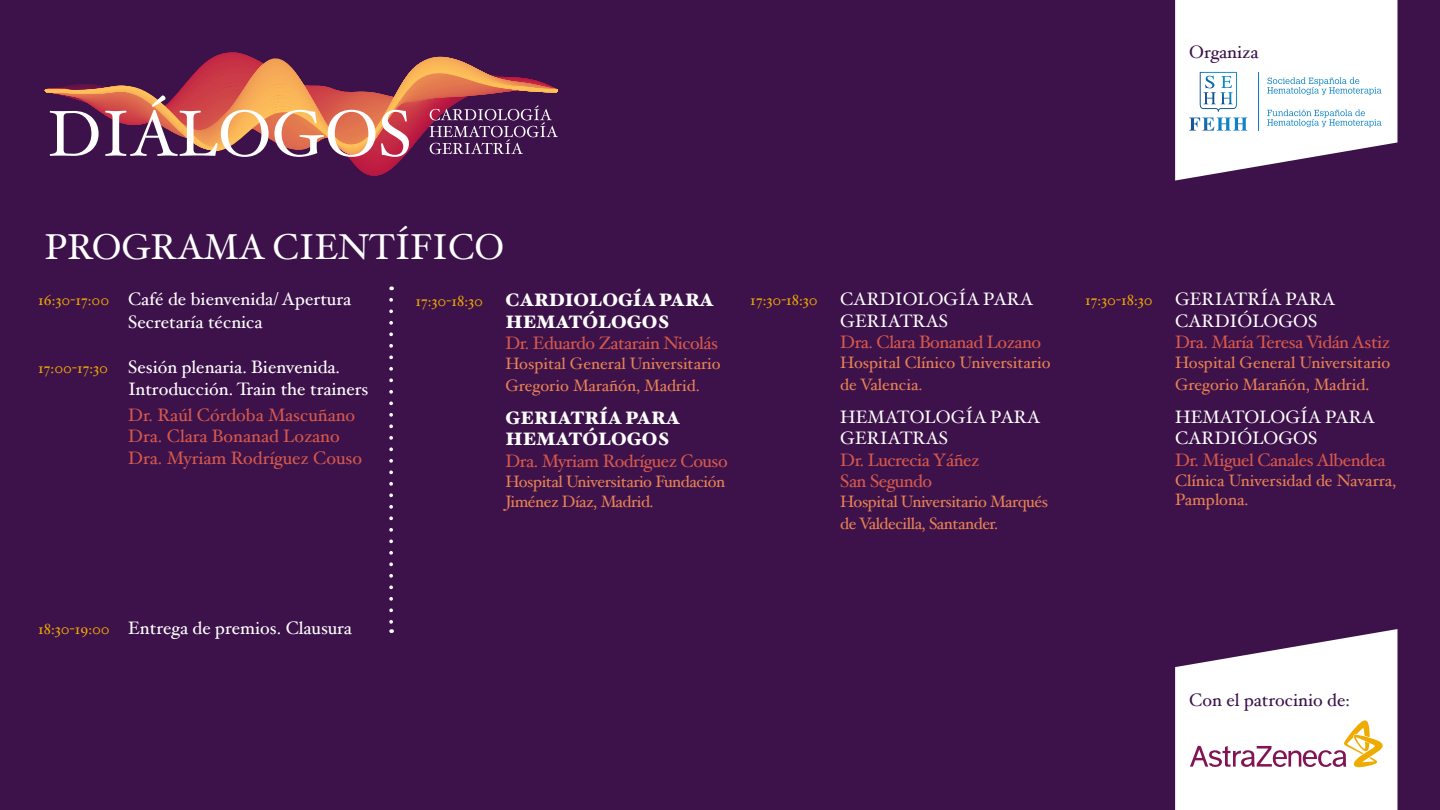
<style>
.page{position:relative;width:1440px;height:810px;background:#3d124a}
.page>*{position:absolute;margin:0;border:0;box-sizing:border-box;transform-origin:0 0}
.t1{font:36px "Hoefler Text";color:#fff}
.t2{font:18px/21.6px "Hoefler Text";color:#fff}
.t3{font:18px/21.6px "Hoefler Text";letter-spacing:-.025em;color:#d6594a}
.t4{font:18px/21.8px "Hoefler Text";color:#d6594a}
.t5{font:900 18px/21.6px "Hoefler Text";color:#fff}
.t6{font:18px "Hoefler Text";color:#3d124a}
.t7{font:16.5px/21.6px "Hoefler Text";color:#e88252}
.t8{font:16.5px/19.8px "Hoefler Text";letter-spacing:-.025em;color:#e88252}
.s1{font-size:15px;color:#f0ab00}
.s2{font-weight:400;font-size:15px;color:#f0ab00}
.s3{font-size:18px}
</style>
<div class="page">
<svg style="left:1175px;top:629px;width:222px;height:181px;background:#e6dde2"></svg>
<svg style="left:1175px;top:0;width:222px;height:181px;background:#e1e0e8"></svg>
<hr style="left:1258px;top:72px;width:1px;height:59px;background:#0a82c4">
<svg style="left:389px;top:300px;width:4px;height:333px"></svg>
<svg style="left:44px;top:52px;width:514px;height:107px"></svg>
<p class="t6" style="left:1189px;top:41px;width:71px">Organiza</p>
<h1 class="t1" style="left:45px;top:226px;width:461px">PROGRAMA CIENTÍFICO</h1>
<p class="t2" style="left:38px;top:288px;width:314px;line-height:22.5px;text-align:center"><span class="s1">16:30-17:00</span> Café de bienvenida/ Apertura<br>Secretaría técnica</p>
<p class="t2" style="left:128px;top:355px;width:242px;line-height:22.5px;text-indent:-90px"><span class="s1">17:00-17:30</span> Sesión plenaria. Bienvenida.<br>Introducción. Train the trainers</p>
<p class="t4" style="left:128px;top:404px;width:235px">Dr. Raúl Córdoba Mascuñano<br>Dra. Clara Bonanad Lozano<br>Dra. Myriam Rodríguez Couso</p>
<p class="t5" style="left:506px;top:289px;width:210px;text-indent:-90px"><span class="s2">17:30-18:30</span> CARDIOLOGÍA PARA<br>HEMATÓLOGOS</p>
<p class="t3" style="left:506px;top:332px;width:214px">Dr. Eduardo Zatarain Nicolás</p>
<p class="t7" style="left:506px;top:353px;width:217px">Hospital General Universitario<br>Gregorio Marañón, Madrid.</p>
<p class="t5" style="left:506px;top:407px;width:176px">GERIATRÍA PARA<br>HEMATÓLOGOS</p>
<p class="t3" style="left:506px;top:450px;width:224px">Dra. Myriam Rodríguez Couso</p>
<p class="t8" style="left:506px;top:471px;width:221px">Hospital Universitario Fundación<br>Jiménez Díaz, Madrid.</p>
<p class="t2" style="left:750px;top:288px;width:284px;text-align:center"><span class="s1">17:30-18:30</span> CARDIOLOGÍA PARA<br>GERIATRAS</p>
<p class="t3" style="left:840px;top:331px;width:202px">Dra. Clara Bonanad Lozano</p>
<p class="t7" style="left:840px;top:352px;width:212px">Hospital Clínico Universitario de Valencia.</p>
<p class="t2" style="left:840px;top:406px;width:201px">HEMATOLOGÍA PARA<br>GERIATRAS</p>
<p class="t3" style="left:840px;top:449px;width:141px">Dr. Lucrecia Yáñez<br>San Segundo</p>
<p class="t8" style="left:840px;top:491px;width:209px;line-height:21.6px">Hospital Universitario Marqués de Valdecilla, Santander.</p>
<p class="t2" style="left:38px;top:617px;width:315px"><span class="s1">18:30-19:00</span> Entrega de premios. Clausura</p>
<p class="t2" style="left:1175px;top:288px;width:162px;text-indent:-90px"><span class="s1">17:30-18:30</span> GERIATRÍA PARA<br>CARDIÓLOGOS</p>
<p class="t3" style="left:1175px;top:331px;width:216px">Dra. María Teresa Vidán Astiz</p>
<p class="t7" style="left:1175px;top:352px;width:217px">Hospital General Universitario<br>Gregorio Marañón, Madrid<span class="s3">.</span></p>
<p class="t2" style="left:1175px;top:406px;width:201px">HEMATOLOGÍA PARA<br>CARDIÓLOGOS</p>
<p class="t3" style="left:1175px;top:449px;width:212px">Dr. Miguel Canales Albendea</p>
<p class="t7" style="left:1175px;top:470px;width:223px;line-height:19.8px">Clínica Universidad de Navarra,<br>Pamplona.</p>
<p class="t6" style="left:1189px;top:689px;width:162px">Con el patrocinio de:</p>
</div>
